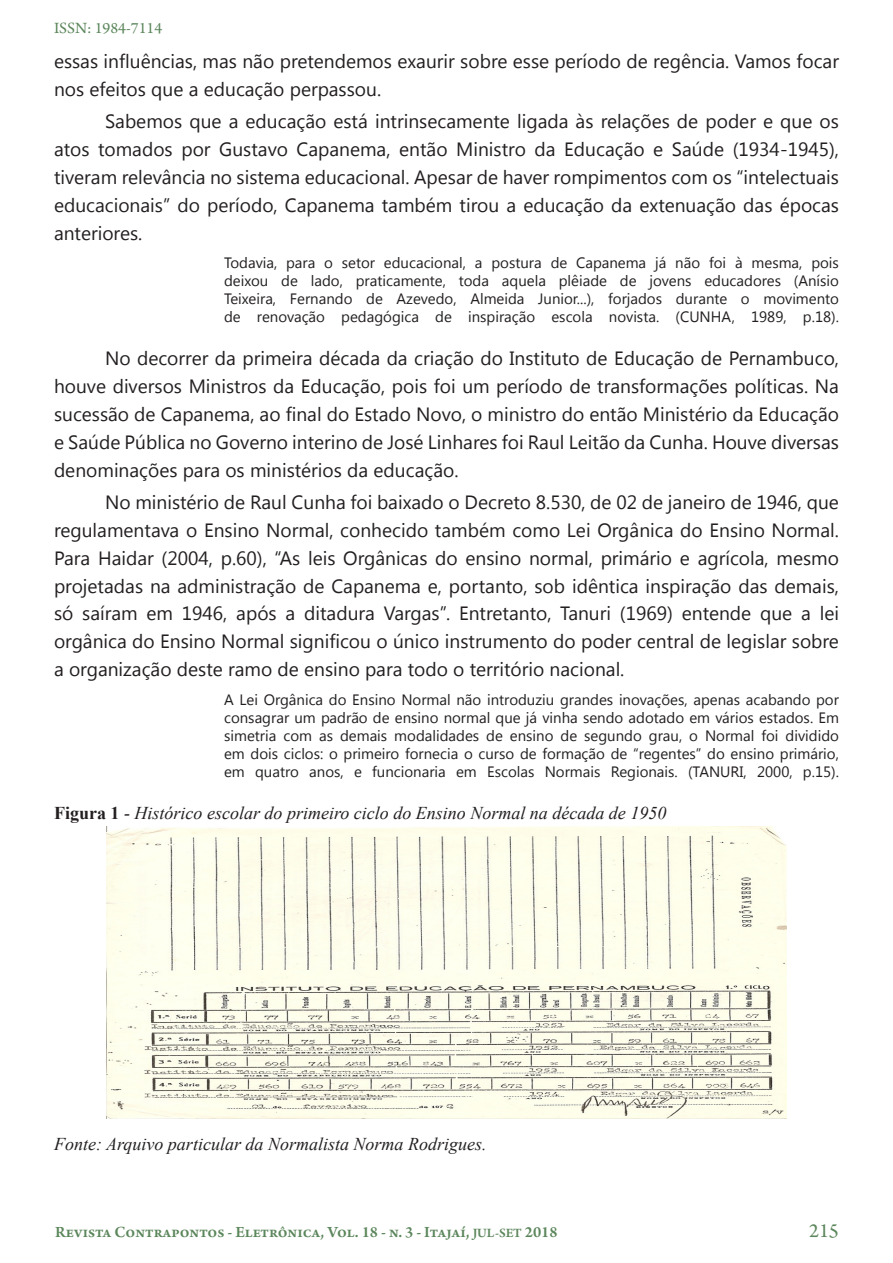
<style>
.page{position:relative;width:893px;height:1263px;background:#fff}
.page>*{position:absolute;margin:0;border:0;box-sizing:border-box;transform-origin:0 0}
.t1{font:21px "Arno Pro";color:#5b865b}
.Texto{font:19.2px/27.9px "Segoe UI";color:#231f20;text-align:justify}
.Legenda{font:italic 18px "Times New Roman";color:#231f20}
.t2{font:600 16.5px "Arno Pro";color:#5b865b}
.t3{font:16.5px "Arno Pro";color:#5b865b}
.Citação{font:15px/18px "Segoe UI";color:#231f20;text-align:justify}
.s1{font-weight:700;font-style:normal}
.s2{font-size:13.5px}
</style>
<div class="page">
<img style="left:107px;top:827px;width:679px;height:291px">
<p class="t3" style="left:54px;top:18px;width:110px">ISSN: 1984-7114</p>
<p class="Texto" style="left:54px;top:46px;width:786px">essas influências, mas não pretendemos exaurir sobre esse período de regência. Vamos focar nos efeitos que a educação perpassou.</p>
<p class="Texto" style="left:54px;top:106px;width:786px;text-indent:51px">Sabemos que a educação está intrinsecamente ligada às relações de poder e que os atos tomados por Gustavo Capanema, então Ministro da Educação e Saúde (1934-1945), tiveram relevância no sistema educacional. Apesar de haver rompimentos com os “intelectuais educacionais” do período, Capanema também tirou a educação da extenuação das épocas anteriores.</p>
<p class="Citação" style="left:224px;top:253px;width:616px">Todavia, para o setor educacional, a postura de Capanema já não foi à mesma, pois deixou de lado, praticamente, toda aquela plêiade de jovens educadores (Anísio Teixeira, Fernando de Azevedo, Almeida Junior...), forjados durante o movimento de renovação pedagógica de inspiração escola novista. (CUNHA, 1989, p.18).</p>
<p class="Texto" style="left:54px;top:343px;width:787px;text-indent:51px">No decorrer da primeira década da criação do Instituto de Educação de Pernambuco, houve diversos Ministros da Educação, pois foi um período de transformações políticas. Na sucessão de Capanema, ao final do Estado Novo, o ministro do então Ministério da Educação e Saúde Pública no Governo interino de José Linhares foi Raul Leitão da Cunha. Houve diversas denominações para os ministérios da educação.</p>
<p class="Texto" style="left:54px;top:487px;width:786px;text-indent:51px">No ministério de Raul Cunha foi baixado o Decreto 8.530, de 02 de janeiro de 1946, que regulamentava o Ensino Normal, conhecido também como Lei Orgânica do Ensino Normal.<br>Para Haidar (2004, p.60), “As leis Orgânicas do ensino normal, primário e agrícola, mesmo projetadas na administração de Capanema e, portanto, sob idêntica inspiração das demais, só saíram em 1946, após a ditadura Vargas”. Entretanto, Tanuri (1969) entende que a lei orgânica do Ensino Normal significou o único instrumento do poder central de legislar sobre a organização deste ramo de ensino para todo o território nacional.</p>
<p class="Citação" style="left:224px;top:690px;width:616px">A Lei Orgânica do Ensino Normal não introduziu grandes inovações, apenas acabando por consagrar um padrão de ensino normal que já vinha sendo adotado em vários estados. Em simetria com as demais modalidades de ensino de segundo grau, o Normal foi dividido em dois ciclos: o primeiro fornecia o curso de formação de “regentes” do ensino primário, em quatro anos, e funcionaria em Escolas Normais Regionais. (TANURI, 2000, p.15).</p>
<p class="Legenda" style="left:54px;top:800px;width:614px"><span class="s1">Figura 1</span> - Histórico escolar do primeiro ciclo do Ensino Normal na década de 1950</p>
<p class="Legenda" style="left:54px;top:1131px;width:434px">Fonte: Arquivo particular da Normalista Norma Rodrigues.</p>
<p class="t2" style="left:55px;top:1222px;width:504px">Revista Contrapontos - Eletrônica, Vol. 18 - n. 3 - Itajaí, <span class="s2">JUL-SET</span> 2018</p>
<p class="t1" style="left:809px;top:1219px;width:31px">215</p>
</div>
